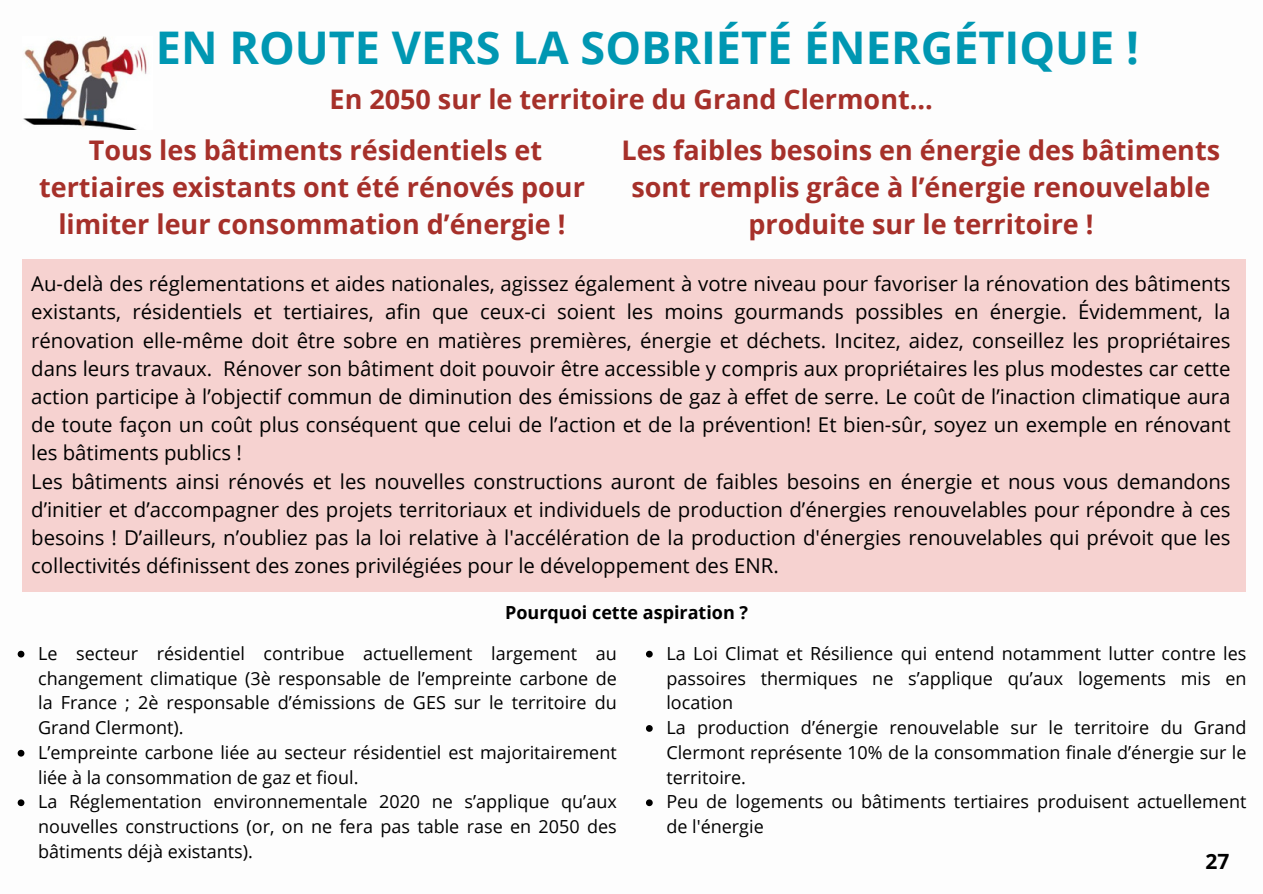
<style>
.page{position:relative;width:1263px;height:894px;background:#fff}
.page>*{position:absolute;margin:0;border:0;box-sizing:border-box;transform-origin:0 0}
.t1{font:700 45px "Open Sans";color:#0097b2}
.t2{font:700 27px/37.2px "Open Sans";color:#a6302a;text-align:center}
.t3{font:700 21px "Open Sans";color:#000}
.t4{font:20.4px/28.2px "Open Sans";color:#000;text-align:justify}
.t5{font:18px/24.8px "Open Sans";color:#000;text-align:justify}
.t6{font:700 18px "Open Sans";color:#000}
</style>
<div class="page">
<div style="left:22px;top:260px;width:1224px;height:331px;background:#f6d2d0"></div>
<img style="left:23px;top:36px;width:124px;height:94px">
<svg style="left:18px;top:650px;width:6px;height:7px"></svg>
<svg style="left:18px;top:749px;width:6px;height:7px"></svg>
<svg style="left:18px;top:799px;width:6px;height:6px"></svg>
<svg style="left:646px;top:650px;width:7px;height:7px"></svg>
<svg style="left:646px;top:725px;width:7px;height:6px"></svg>
<svg style="left:646px;top:799px;width:7px;height:6px"></svg>
<p class="t1" style="left:156px;top:16px;width:984px">EN ROUTE VERS LA SOBRIÉTÉ ÉNERGÉTIQUE !</p>
<p class="t2" style="left:330px;top:80px;width:605px">En 2050 sur le territoire du Grand Clermont...</p>
<p class="t2" style="left:39px;top:131px;width:547px">Tous les bâtiments résidentiels et tertiaires existants ont été rénovés pour limiter leur consommation d’énergie !</p>
<p class="t4" style="left:31px;top:269px;width:1201px">Au-delà des réglementations et aides nationales, agissez également à votre niveau pour favoriser la rénovation des bâtiments existants, résidentiels et tertiaires, afin que ceux-ci soient les moins gourmands possibles en énergie. Évidemment, la rénovation elle-même doit être sobre en matières premières, énergie et déchets. Incitez, aidez, conseillez les propriétaires dans leurs travaux. Rénover son bâtiment doit pouvoir être accessible y compris aux propriétaires les plus modestes car cette action participe à l’objectif commun de diminution des émissions de gaz à effet de serre. Le coût de l’inaction climatique aura de toute façon un coût plus conséquent que celui de l’action et de la prévention! Et bien-sûr, soyez un exemple en rénovant les bâtiments publics !</p>
<p class="t4" style="left:31px;top:466px;width:1201px">Les bâtiments ainsi rénovés et les nouvelles constructions auront de faibles besoins en énergie et nous vous demandons d’initier et d’accompagner des projets territoriaux et individuels de production d’énergies renouvelables pour répondre à ces besoins ! D’ailleurs, n’oubliez pas la loi relative à l'accélération de la production d'énergies renouvelables qui prévoit que les collectivités définissent des zones privilégiées pour le développement des ENR.</p>
<p class="t2" style="left:621px;top:131px;width:600px">Les faibles besoins en énergie des bâtiments sont remplis grâce à l’énergie renouvelable produite sur le territoire !</p>
<p class="t6" style="left:505px;top:600px;width:244px">Pourquoi cette aspiration ?</p>
<p class="t5" style="left:38px;top:640px;width:580px">Le secteur résidentiel contribue actuellement largement au changement climatique (3è responsable de l’empreinte carbone de la France ; 2è responsable d’émissions de GES sur le territoire du Grand Clermont).</p>
<p class="t5" style="left:38px;top:739px;width:580px">L’empreinte carbone liée au secteur résidentiel est majoritairement liée à la consommation de gaz et fioul.</p>
<p class="t5" style="left:38px;top:788px;width:580px">La Réglementation environnementale 2020 ne s’applique qu’aux nouvelles constructions (or, on ne fera pas table rase en 2050 des bâtiments déjà existants).</p>
<p class="t5" style="left:666px;top:640px;width:582px">La Loi Climat et Résilience qui entend notamment lutter contre les passoires thermiques ne s’applique qu’aux logements mis en location</p>
<p class="t5" style="left:666px;top:714px;width:582px">La production d’énergie renouvelable sur le territoire du Grand Clermont représente 10% de la consommation finale d’énergie sur le territoire.</p>
<p class="t5" style="left:666px;top:788px;width:581px">Peu de logements ou bâtiments tertiaires produisent actuellement de l'énergie</p>
<p class="t3" style="left:1205px;top:846px;width:25px">27</p>
</div>
